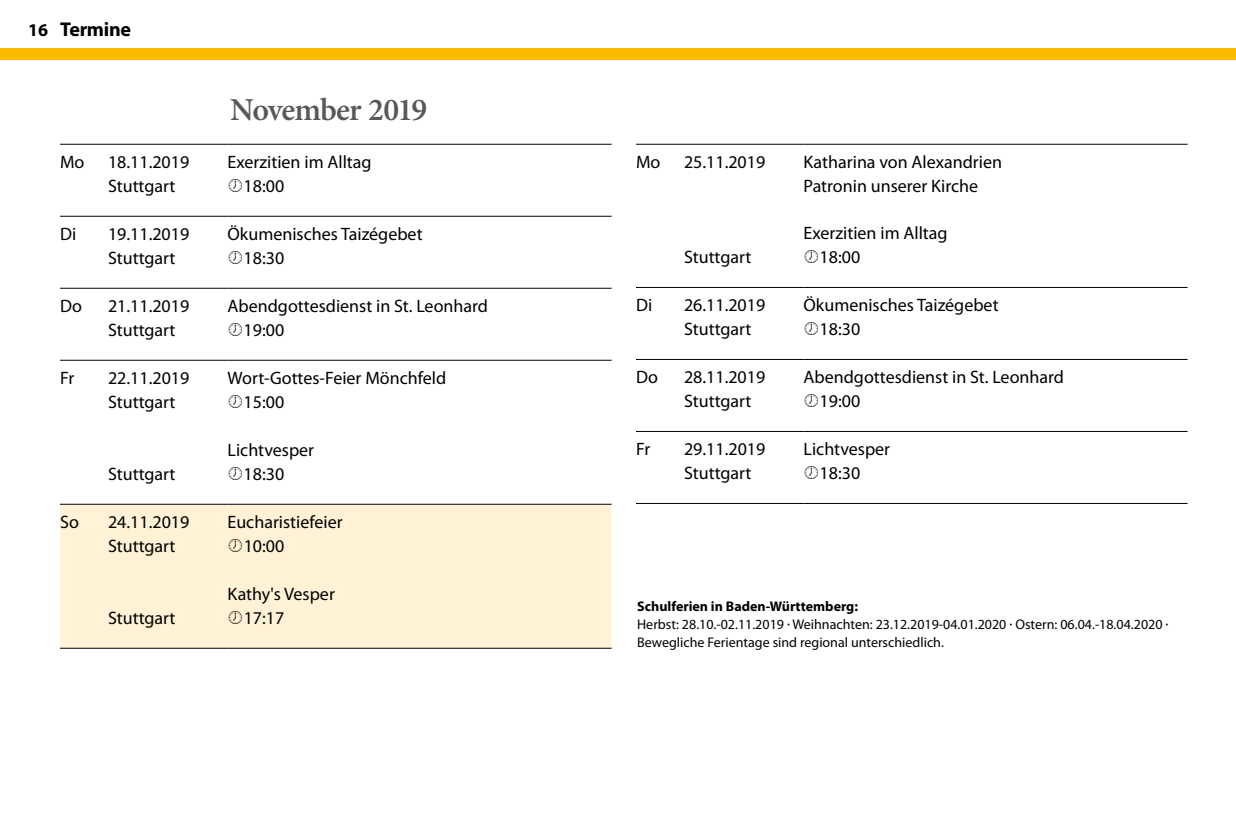
<style>
.page{position:relative;width:1236px;height:840px;background:#fff}
.page>*{position:absolute;margin:0;border:0;box-sizing:border-box;transform-origin:0 0}
.t1{font:600 32px "Minion Pro";letter-spacing:-.035em;color:#58585a}
.t2{font:700 20px "Myriad Pro";letter-spacing:-.015em;color:#000}
.t3{font:18px/23.6px "Myriad Pro";color:#000}
.t4{font:700 18px "Myriad Pro";color:#000}
.t5{font:14px/18px "Myriad Pro";color:#000}
.t6{font:700 14px "Myriad Pro";color:#000}
</style>
<div class="page">
<div style="left:60px;top:505px;width:552px;height:143px;background:#fff2d6"></div>
<hr style="left:60px;top:144px;width:48px;height:1px;background:#000">
<hr style="left:108px;top:144px;width:120px;height:1px;background:#000">
<hr style="left:228px;top:144px;width:384px;height:1px;background:#000">
<hr style="left:60px;top:216px;width:48px;height:1px;background:#000">
<hr style="left:108px;top:216px;width:120px;height:1px;background:#000">
<hr style="left:228px;top:216px;width:384px;height:1px;background:#000">
<hr style="left:60px;top:288px;width:48px;height:1px;background:#000">
<hr style="left:108px;top:288px;width:120px;height:1px;background:#000">
<hr style="left:228px;top:288px;width:384px;height:1px;background:#000">
<hr style="left:60px;top:360px;width:48px;height:1px;background:#000">
<hr style="left:108px;top:360px;width:120px;height:1px;background:#000">
<hr style="left:228px;top:360px;width:384px;height:1px;background:#000">
<hr style="left:60px;top:504px;width:48px;height:1px;background:#000">
<hr style="left:108px;top:504px;width:120px;height:1px;background:#000">
<hr style="left:228px;top:504px;width:384px;height:1px;background:#000">
<hr style="left:60px;top:648px;width:48px;height:1px;background:#000">
<hr style="left:108px;top:648px;width:120px;height:1px;background:#000">
<hr style="left:228px;top:648px;width:384px;height:1px;background:#000">
<hr style="left:636px;top:144px;width:48px;height:1px;background:#000">
<hr style="left:684px;top:144px;width:120px;height:1px;background:#000">
<hr style="left:804px;top:144px;width:384px;height:1px;background:#000">
<hr style="left:636px;top:287px;width:48px;height:1px;background:#000">
<hr style="left:684px;top:287px;width:120px;height:1px;background:#000">
<hr style="left:804px;top:287px;width:384px;height:1px;background:#000">
<hr style="left:636px;top:359px;width:48px;height:1px;background:#000">
<hr style="left:684px;top:359px;width:120px;height:1px;background:#000">
<hr style="left:804px;top:359px;width:384px;height:1px;background:#000">
<hr style="left:636px;top:431px;width:48px;height:1px;background:#000">
<hr style="left:684px;top:431px;width:120px;height:1px;background:#000">
<hr style="left:804px;top:431px;width:384px;height:1px;background:#000">
<hr style="left:636px;top:503px;width:48px;height:1px;background:#000">
<hr style="left:684px;top:503px;width:120px;height:1px;background:#000">
<hr style="left:804px;top:503px;width:384px;height:1px;background:#000">
<div style="left:0;top:48px;width:1236px;height:12px;background:#faba00"></div>
<svg style="left:229px;top:539px;width:13px;height:13px"></svg>
<svg style="left:229px;top:611px;width:13px;height:13px"></svg>
<p class="t4" style="left:28px;top:18px;width:21px">16</p>
<p class="t2" style="left:60px;top:16px;width:73px">Termine</p>
<h1 class="t1" style="left:230px;top:88px;width:199px">November 2019</h1>
<p class="t3" style="left:60px;top:150px;width:26px">Mo</p>
<p class="t3" style="left:108px;top:150px;width:83px">18.11.2019</p>
<p class="t3" style="left:228px;top:150px;width:146px">Exerzitien im Alltag</p>
<p class="t3" style="left:108px;top:174px;width:69px">Stuttgart</p>
<p class="t3" style="left:244px;top:174px;width:42px">18:00</p>
<p class="t3" style="left:60px;top:222px;width:18px">Di</p>
<p class="t3" style="left:108px;top:222px;width:83px">19.11.2019</p>
<p class="t3" style="left:228px;top:222px;width:197px">Ökumenisches Taizégebet</p>
<p class="t3" style="left:108px;top:246px;width:69px">Stuttgart</p>
<p class="t3" style="left:244px;top:246px;width:42px">18:30</p>
<p class="t3" style="left:60px;top:294px;width:23px">Do</p>
<p class="t3" style="left:108px;top:294px;width:83px">21.11.2019</p>
<p class="t3" style="left:228px;top:294px;width:262px">Abendgottesdienst in St. Leonhard</p>
<p class="t3" style="left:108px;top:318px;width:69px">Stuttgart</p>
<p class="t3" style="left:244px;top:318px;width:42px">19:00</p>
<p class="t3" style="left:60px;top:366px;width:16px">Fr</p>
<p class="t3" style="left:108px;top:366px;width:83px">22.11.2019</p>
<p class="t3" style="left:228px;top:366px;width:220px">Wort-Gottes-Feier Mönchfeld</p>
<p class="t3" style="left:108px;top:390px;width:69px">Stuttgart</p>
<p class="t3" style="left:244px;top:390px;width:42px">15:00</p>
<p class="t3" style="left:228px;top:438px;width:88px">Lichtvesper</p>
<p class="t3" style="left:108px;top:462px;width:69px">Stuttgart</p>
<p class="t3" style="left:244px;top:462px;width:42px">18:30</p>
<p class="t3" style="left:60px;top:510px;width:20px">So</p>
<p class="t3" style="left:108px;top:510px;width:83px">24.11.2019</p>
<p class="t3" style="left:228px;top:510px;width:117px">Eucharistiefeier</p>
<p class="t3" style="left:108px;top:534px;width:69px">Stuttgart</p>
<p class="t3" style="left:244px;top:534px;width:42px">10:00</p>
<p class="t3" style="left:228px;top:582px;width:109px">Kathy's Vesper</p>
<p class="t3" style="left:108px;top:606px;width:69px">Stuttgart</p>
<p class="t3" style="left:244px;top:606px;width:42px">17:17</p>
<p class="t3" style="left:636px;top:150px;width:26px">Mo</p>
<p class="t3" style="left:684px;top:150px;width:83px">25.11.2019</p>
<p class="t3" style="left:804px;top:150px;width:200px">Katharina von Alexandrien<br>Patronin unserer Kirche</p>
<p class="t3" style="left:804px;top:221px;width:146px">Exerzitien im Alltag</p>
<p class="t3" style="left:684px;top:245px;width:69px">Stuttgart</p>
<p class="t3" style="left:820px;top:245px;width:42px">18:00</p>
<p class="t3" style="left:636px;top:293px;width:18px">Di</p>
<p class="t3" style="left:684px;top:293px;width:83px">26.11.2019</p>
<p class="t3" style="left:804px;top:293px;width:197px">Ökumenisches Taizégebet</p>
<p class="t3" style="left:684px;top:317px;width:69px">Stuttgart</p>
<p class="t3" style="left:820px;top:317px;width:42px">18:30</p>
<p class="t3" style="left:636px;top:365px;width:23px">Do</p>
<p class="t3" style="left:684px;top:365px;width:83px">28.11.2019</p>
<p class="t3" style="left:804px;top:365px;width:262px">Abendgottesdienst in St. Leonhard</p>
<p class="t3" style="left:684px;top:389px;width:69px">Stuttgart</p>
<p class="t3" style="left:820px;top:389px;width:42px">19:00</p>
<p class="t3" style="left:636px;top:437px;width:16px">Fr</p>
<p class="t3" style="left:684px;top:437px;width:83px">29.11.2019</p>
<p class="t3" style="left:804px;top:437px;width:88px">Lichtvesper</p>
<p class="t3" style="left:684px;top:461px;width:69px">Stuttgart</p>
<p class="t3" style="left:820px;top:461px;width:42px">18:30</p>
<p class="t6" style="left:637px;top:597px;width:222px">Schulferien in Baden-Württemberg:</p>
<p class="t5" style="left:637px;top:615px;width:533px">Herbst: 28.10.-02.11.2019 · Weihnachten: 23.12.2019-04.01.2020 · Ostern: 06.04.-18.04.2020 ·<br>Bewegliche Ferientage sind regional unterschiedlich.</p>
</div>
